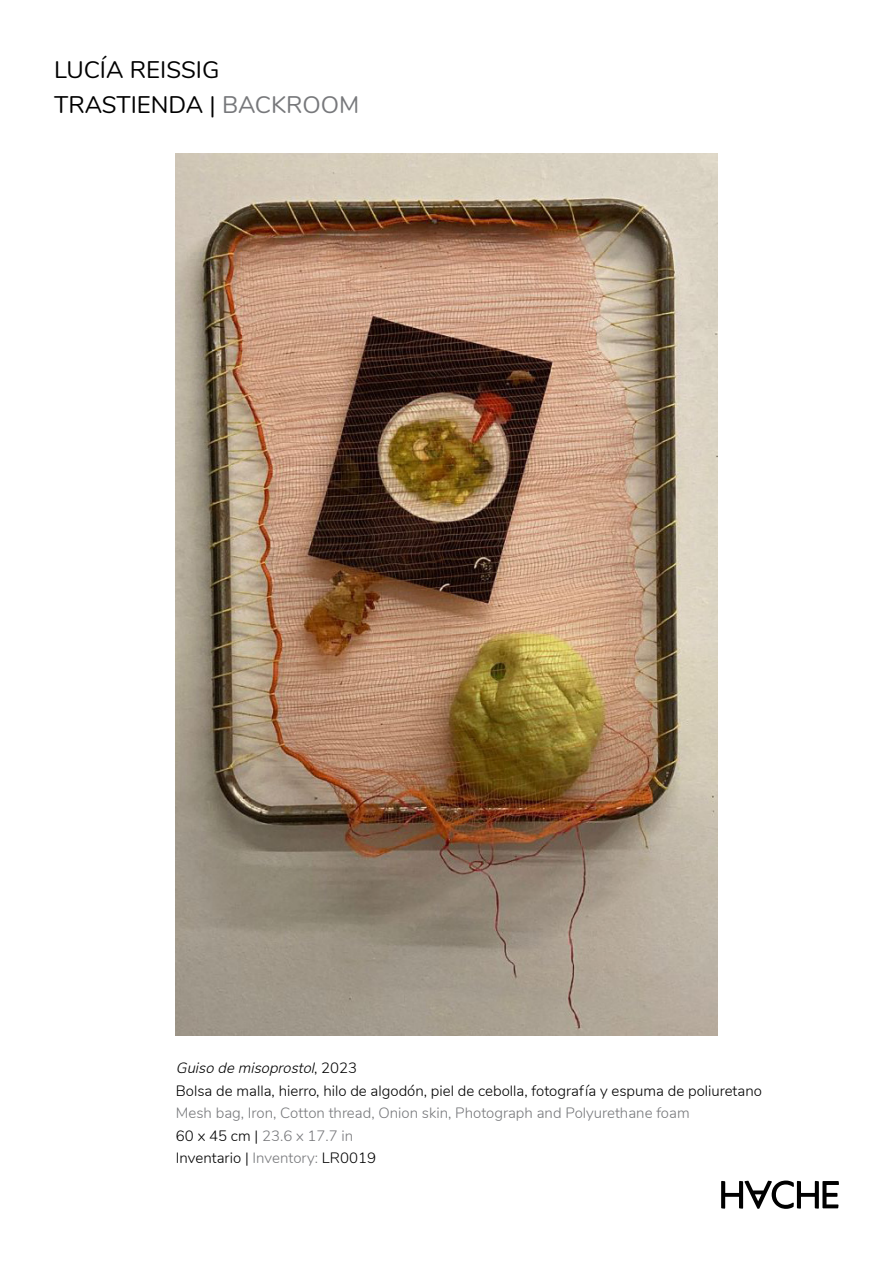
<style>
.page{position:relative;width:893px;height:1263px;background:#fff}
.page>*{position:absolute;margin:0;border:0;box-sizing:border-box;transform-origin:0 0}
.t1{font:24px/35.1px "Nunito";color:#000}
.t2{font:300 15px/22.5px "Nunito";color:#77787b}
.t3{font:300 15px/22.5px "Nunito";color:#000}
.s1{color:#77787b}
.s2{font-style:italic}
.s3{color:#000}
</style>
<div class="page">
<svg style="left:721px;top:1180px;width:118px;height:29px"></svg>
<img style="left:176px;top:153px;width:541px;height:882px">
<h1 class="t1" style="left:54px;top:51px;width:307px">LUCÍA REISSIG<br>TRASTIENDA | <span class="s1">BACKROOM</span></h1>
<p class="t3" style="left:176px;top:1056px;width:588px"><span class="s2">Guiso demisoprostol</span>, 2 0 2 3<br>Bolsa de malla, hierro, hilo de algodón, piel de cebolla, fotografía y espuma de poliuretano</p>
<p class="t2" style="left:176px;top:1101px;width:515px">Mesh bag, Iron, Cotton thread, Onion skin, Photograph and Polyurethane foam<br><span class="s3">60 x 45 cm |</span> 23.6 x 17.7 in<br><span class="s3">Inventario |</span> Inventory: <span class="s3">LR0019</span></p>
</div>
